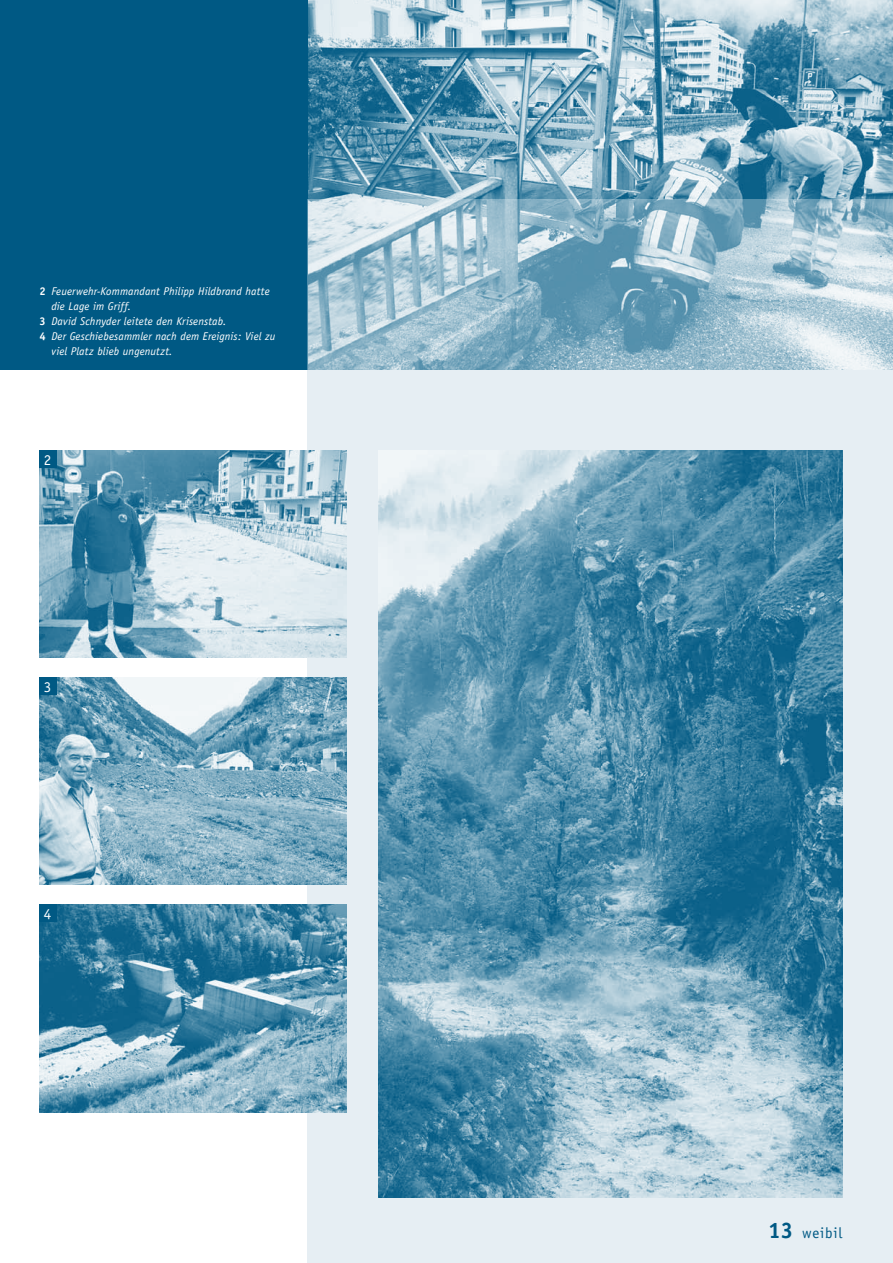
<style>
.page{position:relative;width:893px;height:1263px;background:#fff}
.page>*{position:absolute;margin:0;border:0;box-sizing:border-box;transform-origin:0 0}
.t1{font:15px "Officina Sans";letter-spacing:.055em;color:#005984}
.t2{font:15px "Officina Sans";color:#fff}
.t3{font:italic 11.25px/15px "Officina Sans";letter-spacing:.01em;color:#fff}
.s1{font-weight:700;font-style:normal}
.s2{font-weight:700;font-style:normal;color:#005984}
.s3{font-weight:700;font-size:22.5px}
</style>
<div class="page">
<div style="left:308px;top:368px;width:585px;height:895px;background:#e6eef3"></div>
<div style="left:0;top:0;width:893px;height:370px;background:#005984"></div>
<img style="left:308px;top:0;width:585px;height:200px">
<img style="left:378px;top:451px;width:464px;height:746px">
<svg style="left:308px;top:200px;width:585px;height:170px;background:#9cbecf"></svg>
<img style="left:39px;top:451px;width:308px;height:207px">
<img style="left:39px;top:678px;width:308px;height:207px">
<img style="left:39px;top:905px;width:308px;height:207px">
<div style="left:39px;top:451px;width:17px;height:17px;background:#005984"></div>
<div style="left:39px;top:678px;width:17px;height:17px;background:#005984"></div>
<div style="left:39px;top:905px;width:17px;height:17px;background:#005984"></div>
<p class="t3" style="left:39px;top:284px;width:238px"><span class="s1">2</span> Feuerwehr-Kommandant Philipp Hildbrand hatte <span class="s2">1</span> die Lage im Griff.<br><span class="s1">3</span> David Schnyder leitete den Krisenstab.<br><span class="s1">4</span> Der Geschiebesammler nach dem Ereignis: Viel zu <span class="s2">1</span> viel Platz blieb ungenutzt.</p>
<h1 class="t2" style="left:44px;top:451px;width:9px">2</h1>
<h1 class="t2" style="left:44px;top:678px;width:9px">3</h1>
<h1 class="t2" style="left:44px;top:905px;width:9px">4</h1>
<h1 class="t1" style="left:768px;top:1224px;width:76px"><span class="s3">13</span> weibil</h1>
</div>
